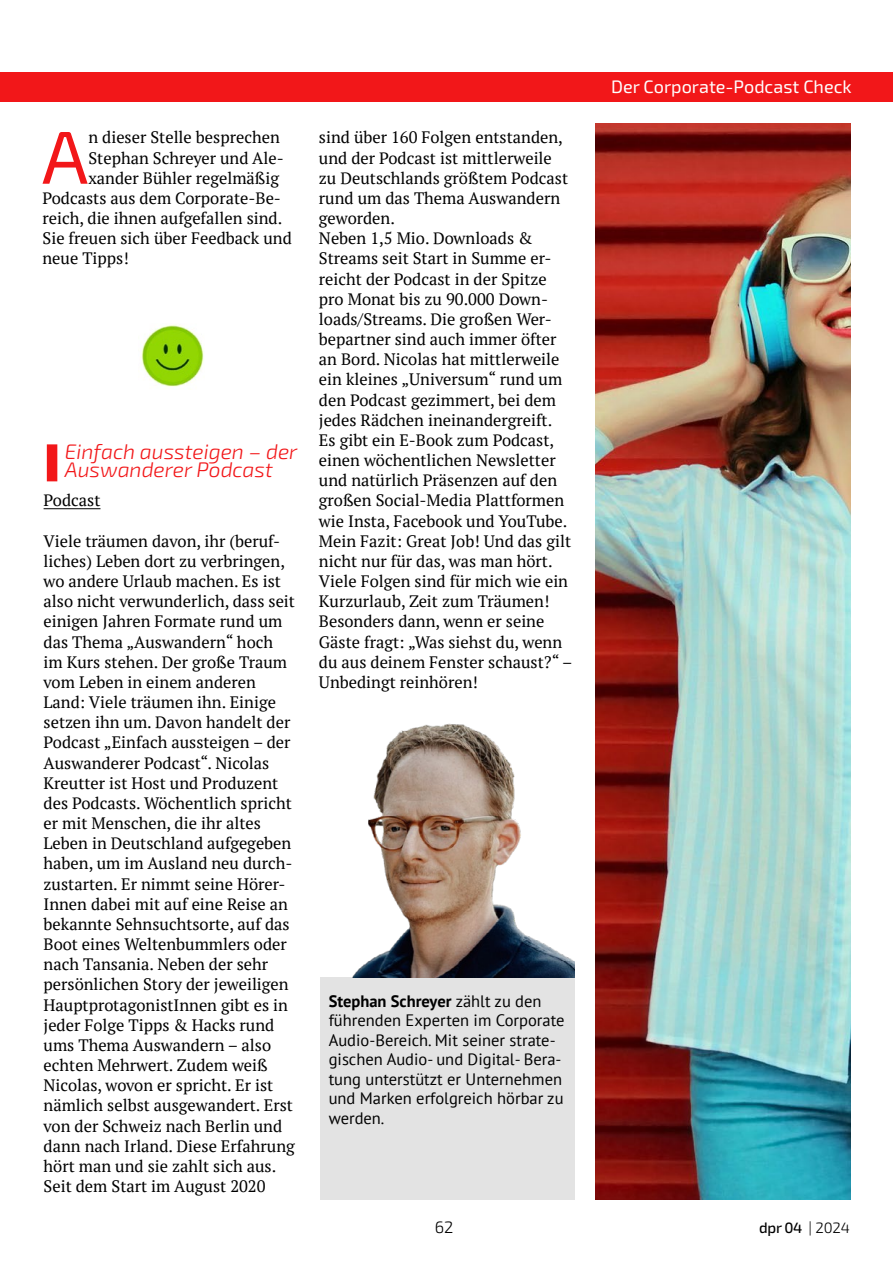
<style>
.page{position:relative;width:893px;height:1263px;background:#fff}
.page>*{position:absolute;margin:0;border:0;box-sizing:border-box;transform-origin:0 0}
.t1{font:75px "Exo 2";color:#f21719}
.t2{font:italic 300 21px/18px "Exo 2";color:#f21719}
.t3{font:18px "Exo 2";color:#fff}
.t4{font:16.5px/20.1px "PT Serif";color:#000}
.t5{font:16.5px/19.5px "PT Sans";color:#000}
.t6{font:300 16.5px "Exo 2";color:#000}
.t7{font:500 15px "Exo 2";color:#000}
.s1{font-weight:700}
.s2{font-weight:300}
</style>
<div class="page">
<div style="left:0;top:72px;width:893px;height:30px;background:#f21719"></div>
<div style="left:47px;top:444px;width:10px;height:37px;background:#f21719"></div>
<hr style="left:44px;top:508px;width:56px;height:1px;background:#000">
<div style="left:320px;top:977px;width:254px;height:222px;background:#e3e3e3"></div>
<img style="left:352px;top:723px;width:222px;height:254px">
<img style="left:141px;top:325px;width:63px;height:62px">
<img style="left:595px;top:123px;width:255px;height:1076px">
<h1 class="t1" style="left:42px;top:114px;width:48px">A</h1>
<p class="t4" style="left:88px;top:127px;width:193px">n dieser Stelle besprechen</p>
<p class="t4" style="left:88px;top:147px;width:197px">Stephan Schreyer und Ale-</p>
<p class="t4" style="left:88px;top:168px;width:192px">xander Bühler regelmäßig</p>
<p class="t4" style="left:43px;top:188px;width:240px">Podcasts aus dem Corporate-Be-</p>
<p class="t4" style="left:43px;top:208px;width:241px">reich, die ihnen aufgefallen sind.</p>
<p class="t4" style="left:43px;top:228px;width:251px">Sie freuen sich über Feedback und</p>
<p class="t4" style="left:43px;top:248px;width:88px">neue Tipps!</p>
<p class="t2" style="left:65px;top:443px;width:234px">Einfach aussteigen – der<br>Auswanderer Podcast</p>
<p class="t4" style="left:44px;top:490px;width:58px">Podcast</p>
<p class="t4" style="left:44px;top:531px;width:253px">Viele träumen davon, ihr (beruf&shy;liches) Leben dort zu verbringen, wo andere Urlaub machen. Es ist also nicht verwunderlich, dass seit einigen Jahren Formate rund um das Thema „Auswandern“ hoch im Kurs stehen. Der große Traum vom Leben in einem anderen<br>Land: Viele träumen ihn. Einige setzen ihn um. Davon handelt der<br>Podcast „Einfach aussteigen – der<br>Auswanderer Podcast“. Nicolas<br>Kreutter ist Host und Produzent des Podcasts. Wöchentlich spricht er mit Menschen, die ihr altes<br>Leben in Deutschland aufgegeben haben, um im Ausland neu durch&shy;zustarten. Er nimmt seine Hörer-<br>Innen dabei mit auf eine Reise an bekannte Sehnsuchtsorte, auf das<br>Boot eines Weltenbummlers oder nach Tansania. Neben der sehr persönlichen Story der jeweiligen<br>HauptprotagonistInnen gibt es in jeder Folge Tipps &amp; Hacks rund ums Thema Auswandern – also echten Mehrwert. Zudem weiß<br>Nicolas, wovon er spricht. Er ist nämlich selbst ausgewandert. Erst von der Schweiz nach Berlin und dann nach Irland. Diese Erfahrung hört man und sie zahlt sich aus.<br>Seit dem Start im August 2020</p>
<p class="t4" style="left:319px;top:127px;width:255px">sind über 160 Folgen entstanden, und der Podcast ist mittlerweile zu Deutschlands größtem Podcast rund um das Thema Auswandern geworden.<br>Neben 1,5 Mio. Downloads &amp;<br>Streams seit Start in Summe er&shy;reicht der Podcast in der Spitze pro Monat bis zu 90.000 Down&shy;loads/Streams. Die großen Wer&shy;bepartner sind auch immer öfter an Bord. Nicolas hat mittlerweile ein kleines „Universum“ rund um den Podcast gezimmert, bei dem jedes Rädchen ineinandergreift.<br>Es gibt ein E-Book zum Podcast, einen wöchentlichen Newsletter und natürlich Präsenzen auf den großen Social-Media Plattformen wie Insta, Facebook und YouTube.<br>Mein Fazit: Great Job! Und das gilt nicht nur für das, was man hört.<br>Viele Folgen sind für mich wie ein<br>Kurzurlaub, Zeit zum Träumen!<br>Besonders dann, wenn er seine<br>Gäste fragt: „Was siehst du, wenn du aus deinem Fenster schaust?“ –<br>Unbedingt reinhören!</p>
<p class="t3" style="left:611px;top:77px;width:242px">Der Corporate-Podcast Check</p>
<p class="t5" style="left:329px;top:991px;width:237px"><span class="s1">Stephan Schreyer</span> zählt zu den führenden Experten im Corporate<br>Audio-Bereich. Mit seiner strate&shy;gischen Audio- und Digital- Bera&shy;tung unterstützt er Unternehmen und Marken erfolgreich hörbar zu werden.</p>
<p class="t6" style="left:435px;top:1217px;width:20px">62</p>
<p class="t7" style="left:759px;top:1218px;width:92px">dpr 04 <span class="s2">| 2024</span></p>
</div>
